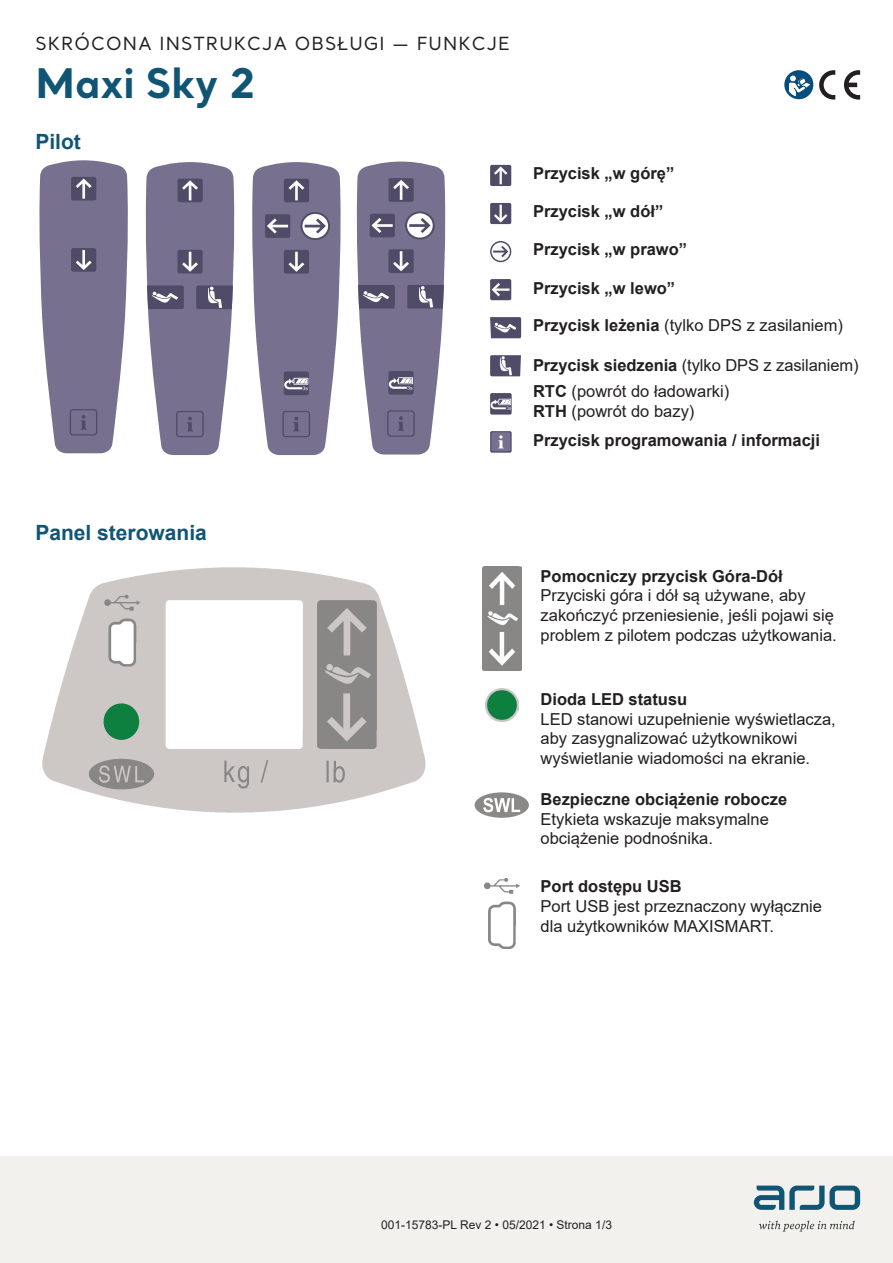
<style>
.page{position:relative;width:893px;height:1263px;background:#fff}
.page>*{position:absolute;margin:0;border:0;box-sizing:border-box;transform-origin:0 0}
.t1{font:700 40.5px "Santral";color:#115575}
.t2{font:700 21px "Arial";color:#115575}
.t3{font:18px "Santral";letter-spacing:.06em;color:#231f20}
.t4{font:16.5px/19.8px "Arial";color:#231f20}
.t5{font:700 16.5px/29.2px "Arial";color:#231f20}
.t6{font:12px "Arial";color:#231f20}
.s1{font-weight:700}
.s2{font-weight:400}
</style>
<div class="page">
<img style="left:42px;top:567px;width:384px;height:246px">
<img style="left:482px;top:567px;width:39px;height:103px">
<img style="left:484px;top:878px;width:35px;height:71px">
<div style="left:475px;top:792px;width:54px;height:26px;background:#8b8988;border-radius:50%"></div>
<svg style="left:483px;top:798px;width:37px;height:14px"></svg>
<img style="left:485px;top:689px;width:33px;height:32px">
<div style="left:104px;top:703px;width:35px;height:37px;background:#0d7f3f;border-radius:50%"></div>
<svg style="left:356px;top:162px;width:90px;height:292px"></svg>
<svg style="left:145px;top:162px;width:90px;height:293px;background:#88839c"></svg>
<svg style="left:39px;top:160px;width:89px;height:293px;background:#86819b"></svg>
<svg style="left:252px;top:162px;width:89px;height:293px;background:#88839c"></svg>
<div style="left:490px;top:165px;width:21px;height:21px;background:#504c67;border-radius:2px"></div>
<svg style="left:494px;top:166px;width:13px;height:18px"></svg>
<div style="left:490px;top:203px;width:21px;height:21px;background:#504c67;border-radius:2px"></div>
<svg style="left:494px;top:205px;width:13px;height:18px"></svg>
<svg style="left:490px;top:241px;width:21px;height:21px"></svg>
<svg style="left:492px;top:242px;width:18px;height:19px"></svg>
<svg style="left:493px;top:246px;width:15px;height:11px"></svg>
<div style="left:490px;top:279px;width:21px;height:21px;background:#504c67;border-radius:2px"></div>
<svg style="left:492px;top:283px;width:18px;height:13px"></svg>
<svg style="left:490px;top:317px;width:31px;height:21px"></svg>
<svg style="left:490px;top:355px;width:31px;height:21px"></svg>
<div style="left:490px;top:393px;width:22px;height:22px;background:#504c67;border-radius:2px"></div>
<svg style="left:491px;top:399px;width:20px;height:11px"></svg>
<div style="left:490px;top:431px;width:22px;height:22px;background:#595571;border-radius:2px"></div>
<div style="left:491px;top:432px;width:19px;height:19px;background:#77718f;border-radius:2px"></div>
<svg style="left:498px;top:435px;width:6px;height:13px"></svg>
<svg style="left:784px;top:70px;width:29px;height:29px"></svg>
<div style="left:789px;top:75px;width:8px;height:7px;border:1px solid #044d7c;border-radius:50%"></div>
<svg style="left:788px;top:77px;width:24px;height:20px"></svg>
<div style="left:786px;top:72px;width:26px;height:25px;border:1px solid #044d7c;border-radius:50%"></div>
<svg style="left:819px;top:70px;width:16px;height:29px"></svg>
<svg style="left:844px;top:70px;width:16px;height:29px"></svg>
<div style="left:0;top:1157px;width:893px;height:106px;background:#f2f1ee"></div>
<svg style="left:754px;top:1185px;width:106px;height:25px"></svg>
<svg style="left:759px;top:1220px;width:96px;height:11px"></svg>
<p class="t3" style="left:35px;top:32px;width:476px">SKRÓCONA INSTRUKCJA OBSŁUGI — FUNKCJE</p>
<h1 class="t1" style="left:35px;top:56px;width:221px">Maxi Sky 2</h1>
<p class="t2" style="left:35px;top:127px;width:47px">Pilot</p>
<p class="t2" style="left:35px;top:518px;width:173px">Panel sterowania</p>
<p class="t5" style="left:533px;top:159px;width:143px">Przycisk „w górę”</p>
<p class="t5" style="left:533px;top:197px;width:132px">Przycisk „w dół”</p>
<p class="t5" style="left:533px;top:235px;width:156px">Przycisk „w prawo”</p>
<p class="t5" style="left:533px;top:273px;width:144px">Przycisk „w lewo”</p>
<p class="t4" style="left:533px;top:316px;width:311px"><span class="s1">Przycisk leżenia</span> (tylko DPS z zasilaniem)</p>
<p class="t4" style="left:533px;top:351px;width:327px;line-height:26.7px"><span class="s1">Przycisk siedzenia</span> (tylko DPS z zasilaniem)<br><span class="s1">RTC</span> (powrót do ładowarki)</p>
<p class="t5" style="left:533px;top:397px;width:289px">RTH <span class="s2">(powrót do bazy)<br></span>Przycisk programowania / informacji</p>
<p class="t5" style="left:541px;top:561px;width:244px">Pomocniczy przycisk Góra-Dół</p>
<p class="t4" style="left:541px;top:586px;width:298px">Przyciski góra i dół są używane, aby zakończyć przeniesienie, jeśli pojawi się problem z pilotem podczas użytkowania.</p>
<p class="t5" style="left:541px;top:684px;width:148px">Dioda LED statusu</p>
<p class="t4" style="left:541px;top:709px;width:297px">LED stanowi uzupełnienie wyświetlacza, aby zasygnalizować użytkownikowi wyświetlanie wiadomości na ekranie.</p>
<p class="t5" style="left:541px;top:784px;width:248px">Bezpieczne obciążenie robocze</p>
<p class="t4" style="left:541px;top:809px;width:230px">Etykieta wskazuje maksymalne obciążenie podnośnika.</p>
<p class="t5" style="left:541px;top:872px;width:143px">Port dostępu USB</p>
<p class="t4" style="left:541px;top:896px;width:283px">Port USB jest przeznaczony wyłącznie dla użytkowników MAXISMART.</p>
<p class="t6" style="left:381px;top:1217px;width:232px">001-15783-PL Rev 2 • 05/2021 • Strona 1/3</p>
</div>
